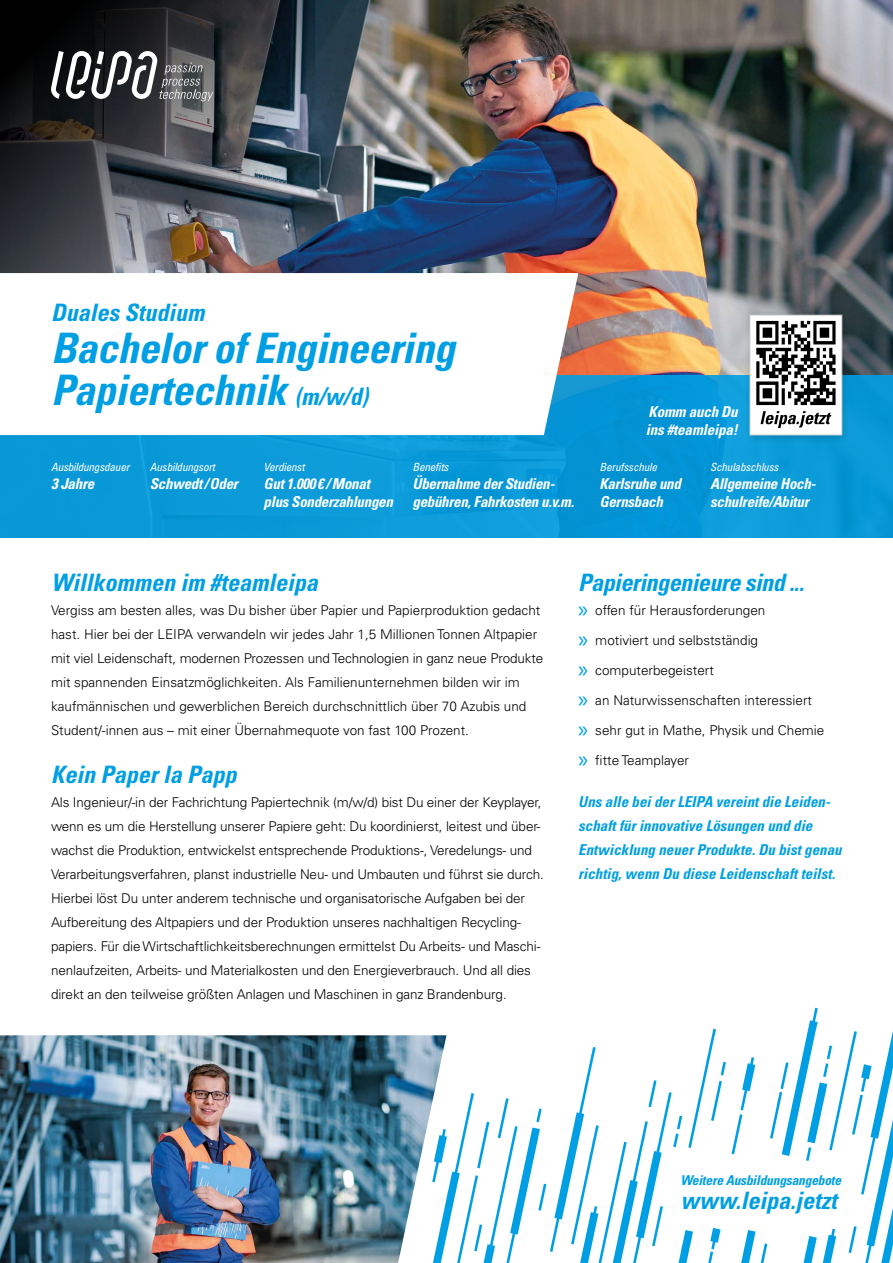
<style>
.page{position:relative;width:893px;height:1263px;background:#fff}
.page>*{position:absolute;margin:0;border:0;box-sizing:border-box;transform-origin:0 0}
.t1{font:italic 700 condensed 42px/42px "Univers LT Pro";letter-spacing:-.01em;color:#009fe3}
.t2{font:italic 700 condensed 24px "Univers LT Pro";color:#009fe3}
.t3{font:italic 700 condensed 24px "Univers LT Pro";letter-spacing:-.02em;color:#009fe3}
.t4{font:italic 700 condensed 15px/18px "Univers LT Pro";letter-spacing:-.02em;color:#fff}
.t5{font:italic 700 condensed 15px/24px "Univers LT Pro";color:#009fe3}
.t6{font:italic 700 condensed 15px/18px "Univers LT Std";letter-spacing:-.01em;color:#fff}
.t7{font:300 13.5px/24px "Univers LT Pro 45";letter-spacing:-.01em;color:#000}
.t8{font:italic 700 condensed 13.5px "Univers LT Pro";letter-spacing:-.015em;color:#009fe3}
.t9{font:italic condensed 11.25px "Univers LT Pro";letter-spacing:-.02em;color:#fff}
.s1{font-size:24px}
.s2{font-family:"Myriad Pro";font-weight:400;font-size:24px;color:#009fe3}
</style>
<div class="page">
<img style="left:315px;top:0;width:578px;height:375px">
<img style="left:0;top:0;width:315px;height:273px">
<svg style="left:50px;top:50px;width:163px;height:51px"></svg>
<div style="left:0;top:375px;width:893px;height:162px;background:#0999d7"></div>
<svg style="left:0;top:273px;width:578px;height:162px"></svg>
<div style="left:743px;top:309px;width:106px;height:135px;background:#000;opacity:.2"></div>
<div style="left:750px;top:315px;width:92px;height:120px;background:#fff;border:1px solid #dadada"></div>
<svg style="left:756px;top:321px;width:79px;height:84px"></svg>
<svg style="left:760px;top:411px;width:71px;height:17px"></svg>
<img style="left:0;top:1035px;width:432px;height:228px">
<svg style="left:432px;top:1029px;width:294px;height:234px"></svg>
<svg style="left:732px;top:1008px;width:161px;height:255px"></svg>
<h2 class="t2" style="left:51px;top:298px;width:155px">Duales Studium</h2>
<h1 class="t1" style="left:51px;top:326px;width:405px">Bachelor of Engineering<br>Papiertechnik <span class="s1">(m/w/d)</span></h1>
<p class="t9" style="left:51px;top:460px;width:80px">Ausbildungsdauer</p>
<p class="t4" style="left:51px;top:474px;width:45px">3 Jahre</p>
<p class="t9" style="left:150px;top:460px;width:67px">Ausbildungsort</p>
<p class="t4" style="left:150px;top:474px;width:89px">Schwedt/Oder</p>
<p class="t9" style="left:264px;top:460px;width:42px">Verdienst</p>
<p class="t4" style="left:264px;top:474px;width:131px">Gut 1.000 € /Monat plus Sonderzahlungen</p>
<p class="t9" style="left:412px;top:460px;width:38px">Benefits</p>
<p class="t4" style="left:412px;top:474px;width:163px">Übernahme der Studien&shy;gebühren, Fahrkosten u.v.m.</p>
<p class="t6" style="left:646px;top:403px;width:94px">Komm auch Du ins #teamleipa!</p>
<p class="t9" style="left:600px;top:460px;width:59px">Berufsschule</p>
<p class="t4" style="left:600px;top:474px;width:83px">Karlsruhe und<br>Gernsbach</p>
<p class="t9" style="left:710px;top:460px;width:70px">Schulabschluss</p>
<p class="t4" style="left:710px;top:474px;width:107px">Allgemeine Hoch&shy;schulreife/Abitur</p>
<h2 class="t2" style="left:51px;top:568px;width:268px">Willkommen im #teamleipa</h2>
<p class="t7" style="left:51px;top:598px;width:494px">Vergiss am besten alles, was Du bisher über Papier und Papierproduktion gedacht hast. Hier bei der LEIPA verwandeln wir jedes Jahr 1,5 Millionen Tonnen Altpapier mit viel Leidenschaft, modernen Prozessen und Technologien in ganz neue Produkte mit spannenden Einsatzmöglichkeiten. Als Familienunternehmen bilden wir im kaufmännischen und gewerblichen Bereich durchschnittlich über 70 Azubis und Student/-innen aus – mit einer Übernahmequote von fast 100 Prozent.</p>
<h2 class="t2" style="left:51px;top:760px;width:187px">Kein Paper la Papp</h2>
<p class="t7" style="left:51px;top:790px;width:494px">Als Ingenieur/-in der Fachrichtung Papiertechnik (m/w/d) bist Du einer der Keyplayer, wenn es um die Herstellung unserer Papiere geht: Du koordinierst, leitest und über&shy;wachst die Produktion, entwickelst entsprechende Produktions-, Veredelungs- und Verarbeitungsverfahren, planst industrielle Neu- und Umbauten und führst sie durch.<br>Hierbei löst Du unter anderem technische und organisatorische Aufgaben bei der Aufbereitung des Altpapiers und der Produktion unseres nachhaltigen Recycling&shy;papiers. Für die Wirtschaftlichkeitsberechnungen ermittelst Du Arbeits- und Maschi&shy;nenlaufzeiten, Arbeits- und Materialkosten und den Energieverbrauch. Und all dies direkt an den teilweise größten Anlagen und Maschinen in ganz Brandenburg.</p>
<h2 class="t3" style="left:578px;top:568px;width:227px">Papieringenieure sind ...</h2>
<p class="t7" style="left:578px;top:598px;width:189px"><span class="s2">»</span> offen für Herausforderungen</p>
<p class="t7" style="left:578px;top:628px;width:181px"><span class="s2">»</span> motiviert und selbstständig</p>
<p class="t7" style="left:578px;top:658px;width:137px"><span class="s2">»</span> computerbegeistert</p>
<p class="t7" style="left:578px;top:688px;width:235px"><span class="s2">»</span> an Naturwissenschaften interessiert</p>
<p class="t7" style="left:578px;top:718px;width:248px"><span class="s2">»</span> sehr gut in Mathe, Physik und Chemie</p>
<p class="t7" style="left:578px;top:748px;width:112px"><span class="s2">»</span> fitte Teamplayer</p>
<p class="t5" style="left:578px;top:789px;width:265px">Uns alle bei der LEIPA vereint die Leiden&shy;schaft für innovative Lösungen und die Entwicklung neuer Produkte. Du bist genau richtig, wenn Du diese Leidenschaft teilst.</p>
<p class="t8" style="left:680px;top:1172px;width:162px">Weitere Ausbildungsangebote</p>
<h2 class="t2" style="left:680px;top:1186px;width:158px">www.leipa.jetzt</h2>
</div>
